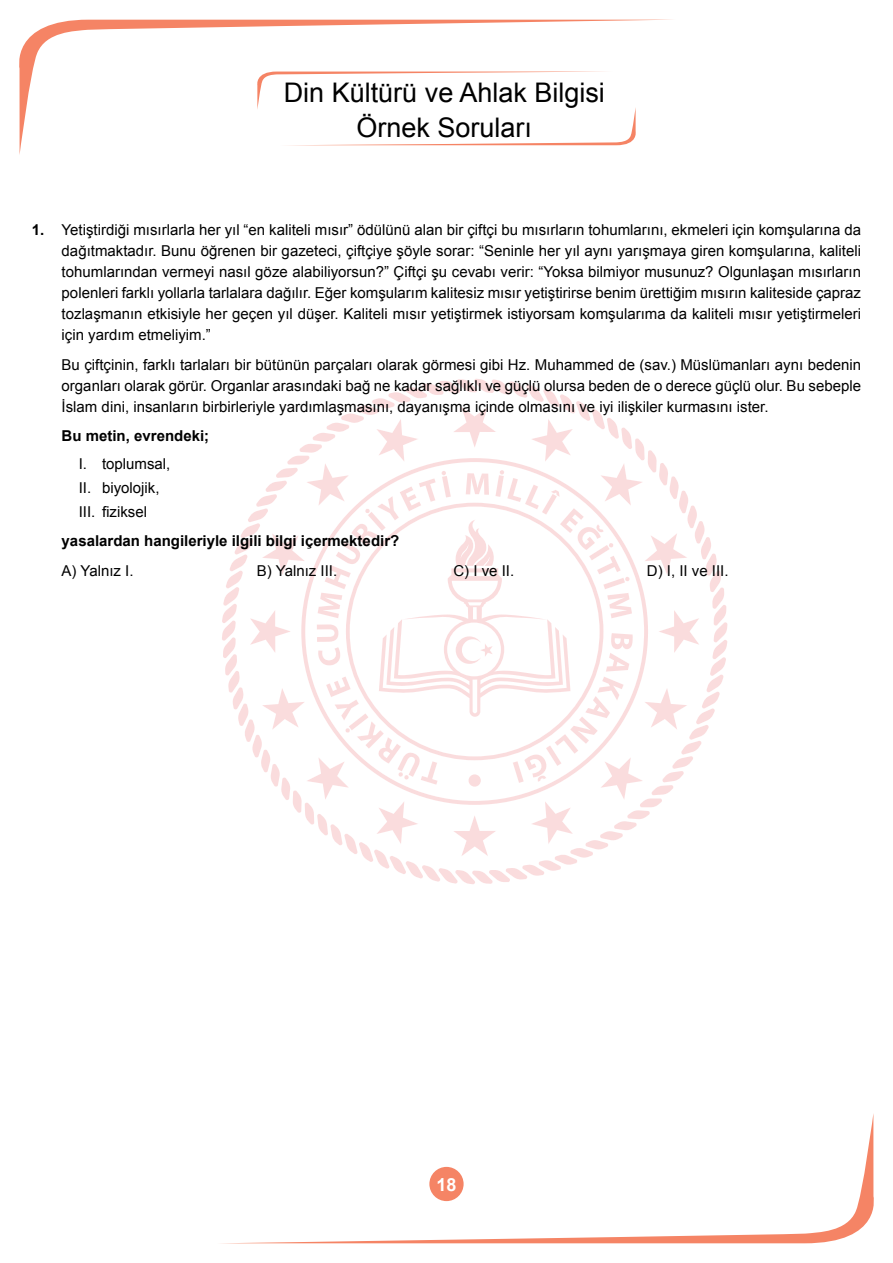
<style>
.page{position:relative;width:893px;height:1263px;background:#fff}
.page>*{position:absolute;margin:0;border:0;box-sizing:border-box;transform-origin:0 0}
.t1{font:27px/35.5px "Arial";color:#000;text-align:center}
.t2{font:700 18px "Arial";color:#fff}
.t3{font:15px/21px "Arial";color:#000;text-align:justify}
.t4{font:700 15px "Arial";color:#000}
.s1{font-weight:700}
</style>
<div class="page">
<svg style="left:19px;top:20px;width:631px;height:135px"></svg>
<svg style="left:243px;top:1114px;width:631px;height:129px"></svg>
<svg style="left:216px;top:372px;width:518px;height:519px"></svg>
<svg style="left:255px;top:72px;width:383px;height:73px"></svg>
<h1 class="t1" style="left:284px;top:75px;width:323px">Din Kültürü ve Ahlak Bilgisi<br>Örnek Soruları</h1>
<p class="t3" style="left:62px;top:220px;width:801px;text-indent:-30px"><span class="s1">1.</span> Yetiştirdiği mısırlarla her yıl “en kaliteli mısır” ödülünü alan bir çiftçi bu mısırların tohumlarını, ekmeleri için komşularına da dağıtmaktadır. Bunu öğrenen bir gazeteci, çiftçiye şöyle sorar: “Seninle her yıl aynı yarışmaya giren komşularına, kaliteli tohumlarından vermeyi nasıl göze alabiliyorsun?” Çiftçi şu cevabı verir: “Yoksa bilmiyor musunuz? Olgunlaşan mısırların polenleri farklı yollarla tarlalara dağılır. Eğer komşularım kalitesiz mısır yetiştirirse benim ürettiğim mısırın kaliteside çapraz tozlaşmanın etkisiyle her geçen yıl düşer. Kaliteli mısır yetiştirmek istiyorsam komşularıma da kaliteli mısır yetiştirmeleri için yardım etmeliyim.”</p>
<p class="t3" style="left:62px;top:354px;width:801px">Bu çiftçinin, farklı tarlaları bir bütünün parçaları olarak görmesi gibi Hz. Muhammed de (sav.) Müslümanları aynı bedenin organları olarak görür. Organlar arasındaki bağ ne kadar sağlıklı ve güçlü olursa beden de o derece güçlü olur. Bu sebeple İslam dini, insanların birbirleriyle yardımlaşmasını, dayanışma içinde olmasını ve iyi ilişkiler kurmasını ister.</p>
<p class="t4" style="left:62px;top:426px;width:149px">Bu metin, evrendeki;</p>
<p class="t3" style="left:79px;top:452px;width:93px;line-height:23.7px;text-align:left">I. toplumsal,<br>II. biyolojik,<br>III. fiziksel</p>
<p class="t4" style="left:62px;top:531px;width:339px">yasalardan hangileriyle ilgili bilgi içermektedir?</p>
<p class="t3" style="left:62px;top:560px;width:73px">A) Yalnız I.</p>
<p class="t3" style="left:257px;top:560px;width:82px">B) Yalnız III.</p>
<p class="t3" style="left:453px;top:560px;width:62px">C) I ve II.</p>
<p class="t3" style="left:647px;top:560px;width:83px">D) I, II ve III.</p>
<p class="t2" style="left:437px;top:1172px;width:22px">18</p>
</div>
